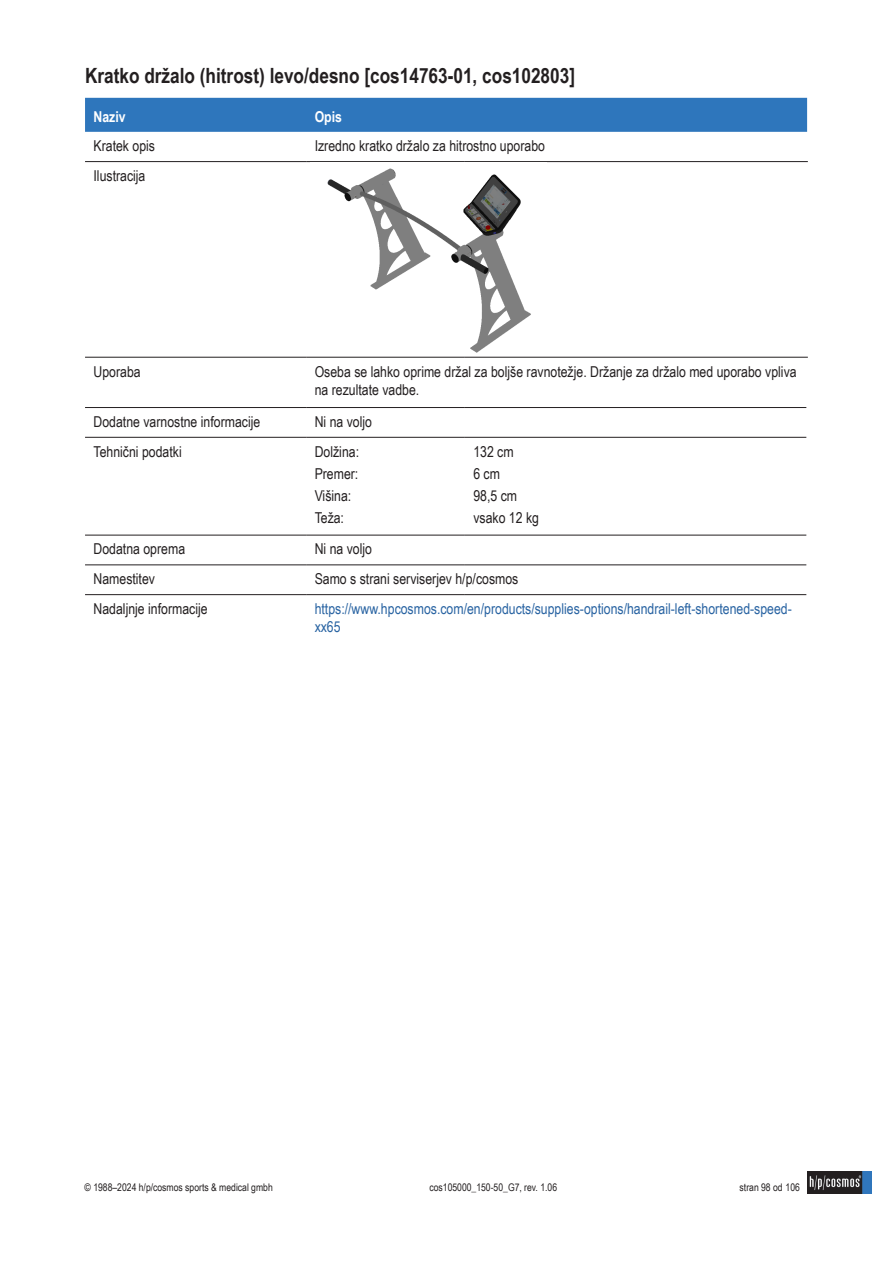
<style>
.page{position:relative;width:893px;height:1263px;background:#fff}
.page>*{position:absolute;margin:0;border:0;box-sizing:border-box;transform-origin:0 0}
.t1{font:700 21px "Arial Narrow";color:#231f20}
.t2{font:15px/22.2px "Arial Narrow";color:#231f20}
.t3{font:15px/18px "Arial Narrow";color:#2863a2}
.t4{font:700 15px "Arial Narrow";color:#fff}
.t5{font:10.5px "Arial Narrow";color:#231f20}
</style>
<div class="page">
<img style="left:808px;top:1171px;width:64px;height:22px">
<div style="left:85px;top:98px;width:722px;height:34px;background:#2e76bc"></div>
<hr style="left:85px;top:357px;width:221px;height:1px;background:#231f20">
<hr style="left:306px;top:357px;width:159px;height:1px;background:#231f20">
<hr style="left:465px;top:357px;width:343px;height:1px;background:#231f20">
<hr style="left:85px;top:407px;width:221px;height:1px;background:#231f20">
<hr style="left:306px;top:407px;width:159px;height:1px;background:#231f20">
<hr style="left:465px;top:407px;width:341px;height:1px;background:#231f20">
<hr style="left:85px;top:437px;width:221px;height:1px;background:#231f20">
<hr style="left:306px;top:437px;width:159px;height:1px;background:#231f20">
<hr style="left:465px;top:437px;width:341px;height:1px;background:#231f20">
<hr style="left:85px;top:535px;width:221px;height:1px;background:#231f20">
<hr style="left:306px;top:535px;width:159px;height:1px;background:#231f20">
<hr style="left:465px;top:535px;width:341px;height:1px;background:#231f20">
<hr style="left:85px;top:565px;width:221px;height:1px;background:#231f20">
<hr style="left:306px;top:565px;width:159px;height:1px;background:#231f20">
<hr style="left:465px;top:565px;width:341px;height:1px;background:#231f20">
<hr style="left:85px;top:594px;width:221px;height:1px;background:#231f20">
<hr style="left:306px;top:594px;width:159px;height:1px;background:#231f20">
<hr style="left:465px;top:594px;width:341px;height:1px;background:#231f20">
<hr style="left:85px;top:161px;width:221px;height:1px;background:#231f20">
<hr style="left:306px;top:161px;width:159px;height:1px;background:#231f20">
<hr style="left:465px;top:161px;width:343px;height:1px;background:#231f20">
<img style="left:327px;top:168px;width:204px;height:185px">
<h1 class="t1" style="left:85px;top:60px;width:492px">Kratko držalo (hitrost) levo/desno [cos14763-01, cos102803]</h1>
<p class="t4" style="left:94px;top:105px;width:34px">Naziv</p>
<p class="t4" style="left:315px;top:105px;width:29px">Opis</p>
<p class="t2" style="left:94px;top:134px;width:63px">Kratek opis</p>
<p class="t2" style="left:315px;top:134px;width:232px">Izredno kratko držalo za hitrostno uporabo</p>
<p class="t2" style="left:94px;top:164px;width:53px">Ilustracija</p>
<p class="t2" style="left:94px;top:360px;width:49px">Uporaba</p>
<p class="t2" style="left:315px;top:362px;width:483px;line-height:18px">Oseba se lahko oprime držal za boljše ravnotežje. Držanje za držalo med uporabo vpliva na rezultate vadbe.</p>
<p class="t2" style="left:94px;top:410px;width:168px">Dodatne varnostne informacije</p>
<p class="t2" style="left:315px;top:410px;width:59px">Ni na voljo</p>
<p class="t2" style="left:94px;top:440px;width:90px">Tehnični podatki</p>
<p class="t2" style="left:315px;top:440px;width:46px">Dolžina:<br>Premer:<br>Višina:<br>Teža:</p>
<p class="t2" style="left:473px;top:440px;width:67px">132 cm<br>6 cm<br>98,5 cm vsako 12 kg</p>
<p class="t2" style="left:94px;top:537px;width:93px">Dodatna oprema</p>
<p class="t2" style="left:315px;top:537px;width:59px">Ni na voljo</p>
<p class="t2" style="left:94px;top:567px;width:63px">Namestitev</p>
<p class="t2" style="left:315px;top:567px;width:205px">Samo s strani serviserjev h/p/cosmos</p>
<p class="t2" style="left:94px;top:597px;width:116px">Nadaljnje informacije</p>
<p class="t3" style="left:315px;top:599px;width:479px">https://www.hpcosmos.com/en/products/supplies-options/handrail-left-shortened-speed&shy;xx65</p>
<p class="t5" style="left:85px;top:1179px;width:190px">© 1988–2024 h/p/cosmos sports &amp; medical gmbh</p>
<p class="t5" style="left:429px;top:1179px;width:129px">cos105000_150-50_G7, rev. 1.06</p>
<p class="t5" style="left:740px;top:1179px;width:62px">stran 98 od 106</p>
</div>
